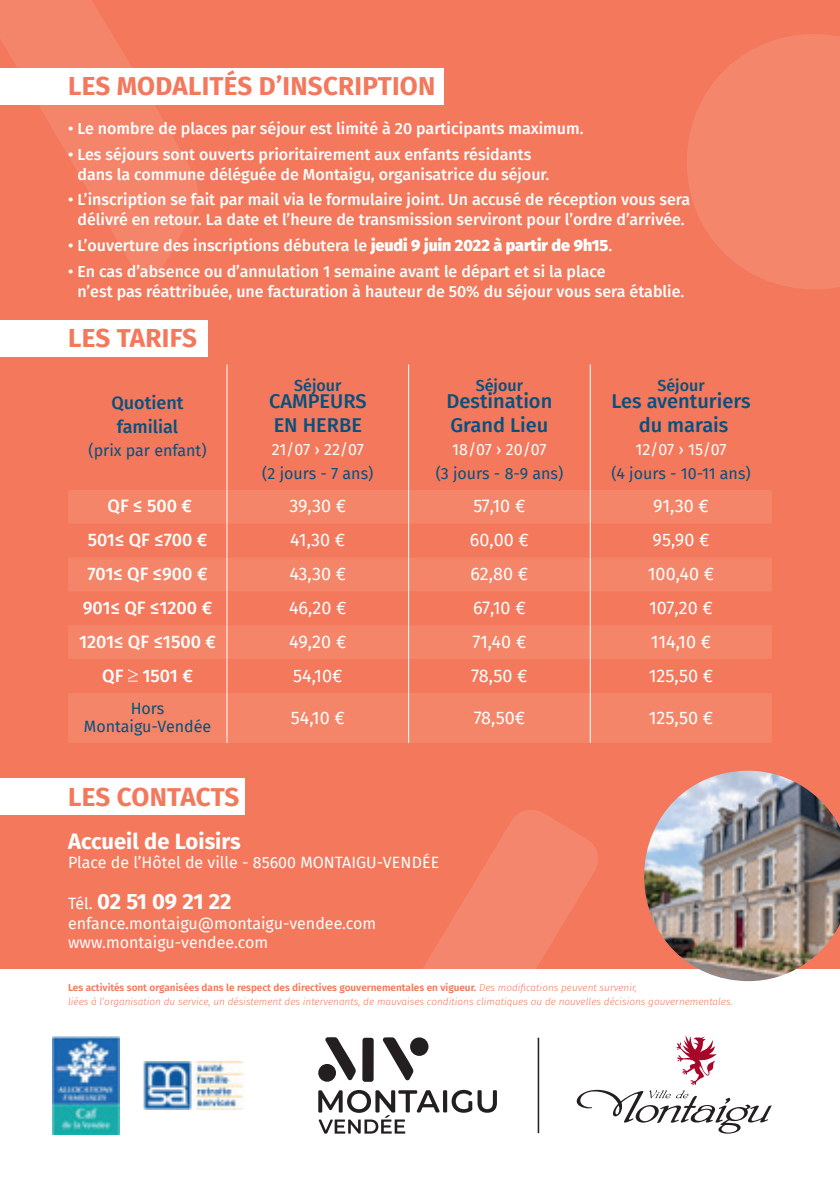
<style>
.page{position:relative;width:840px;height:1191px;background:#fff}
.page>*{position:absolute;margin:0;border:0;box-sizing:border-box;transform-origin:0 0}
.t1{font:700 26px "Fira Sans";letter-spacing:.01em;color:#f3785c}
.t2{font:700 22px "Fira Sans";color:#fff}
.t3{font:500 20px/23.4px "Fira Sans";color:#05517e}
.t4{font:18px "Fira Sans";color:#fff}
.t5{font:500 18px "Fira Sans";color:#fff}
.t6{font:500 18px/23.4px "Fira Sans";color:#05517e;text-align:center}
.t7{font:500 16px/20px "Fira Sans";color:#fff}
.t8{font:16px/19.2px "Fira Sans";color:#fff}
.t9{font:16px/18px "Fira Sans";color:#05517e;text-align:center}
.t10{font:500 16px "Fira Sans";color:#05517e}
.t11{font:italic 300 10px/14px "Fira Sans";color:#f3785c}
.s1{font-weight:900}
.s2{font-weight:400;font-size:16px}
.s3{font-weight:600;font-style:normal}
</style>
<div class="page">
<div style="left:0;top:0;width:839px;height:968px;background:#f3785c"></div>
<svg style="left:423px;top:810px;width:175px;height:158px;fill:#f4866d"></svg>
<svg style="left:687px;top:34px;width:152px;height:255px"></svg>
<svg style="left:0;top:0;width:198px;height:273px"></svg>
<svg style="left:576px;top:1035px;width:195px;height:98px"></svg>
<svg style="left:318px;top:1090px;width:121px;height:43px"></svg>
<hr style="left:443px;top:1090px;width:4px;height:22px;background:#231f20">
<svg style="left:451px;top:1089px;width:45px;height:23px"></svg>
<div style="left:362px;top:1037px;width:11px;height:44px;background:#231f20;border-radius:3px"></div>
<svg style="left:325px;top:1037px;width:31px;height:43px"></svg>
<svg style="left:382px;top:1037px;width:31px;height:43px"></svg>
<div style="left:318px;top:1063px;width:18px;height:18px;background:#231f20;border-radius:50%"></div>
<div style="left:410px;top:1037px;width:18px;height:19px;background:#231f20;border-radius:50%"></div>
<hr style="left:537px;top:1037px;width:2px;height:96px;background:#231f20">
<img style="left:53px;top:1036px;width:67px;height:98px">
<img style="left:142px;top:1061px;width:103px;height:48px">
<svg style="left:68px;top:490px;width:703px;height:253px;fill:#f58568"></svg>
<hr style="left:226px;top:364px;width:1px;height:126px;background:#fff">
<hr style="left:408px;top:364px;width:1px;height:126px;background:#fff">
<hr style="left:589px;top:364px;width:1px;height:126px;background:#fff">
<hr style="left:226px;top:490px;width:1px;height:34px;background:#fff">
<hr style="left:408px;top:490px;width:1px;height:34px;background:#fff">
<hr style="left:589px;top:490px;width:1px;height:34px;background:#fff">
<hr style="left:226px;top:524px;width:1px;height:33px;background:#fff">
<hr style="left:408px;top:524px;width:1px;height:33px;background:#fff">
<hr style="left:589px;top:524px;width:1px;height:33px;background:#fff">
<hr style="left:226px;top:557px;width:1px;height:34px;background:#fff">
<hr style="left:408px;top:557px;width:1px;height:34px;background:#fff">
<hr style="left:589px;top:557px;width:1px;height:34px;background:#fff">
<hr style="left:226px;top:591px;width:1px;height:34px;background:#fff">
<hr style="left:408px;top:591px;width:1px;height:34px;background:#fff">
<hr style="left:589px;top:591px;width:1px;height:34px;background:#fff">
<hr style="left:226px;top:625px;width:1px;height:34px;background:#fff">
<hr style="left:408px;top:625px;width:1px;height:34px;background:#fff">
<hr style="left:589px;top:625px;width:1px;height:34px;background:#fff">
<hr style="left:226px;top:659px;width:1px;height:34px;background:#fff">
<hr style="left:408px;top:659px;width:1px;height:34px;background:#fff">
<hr style="left:589px;top:659px;width:1px;height:34px;background:#fff">
<hr style="left:226px;top:693px;width:1px;height:50px;background:#fff">
<hr style="left:408px;top:693px;width:1px;height:50px;background:#fff">
<hr style="left:589px;top:693px;width:1px;height:50px;background:#fff">
<svg style="left:128px;top:669px;width:10px;height:12px"></svg>
<div style="left:0;top:68px;width:443px;height:37px;background:#fff"></div>
<div style="left:0;top:319px;width:207px;height:37px;background:#fff"></div>
<div style="left:0;top:778px;width:245px;height:37px;background:#fff"></div>
<img style="left:642px;top:770px;width:197px;height:211px">
<h1 class="t1" style="left:68px;top:64px;width:368px">LES MODALITÉS D’INSCRIPTION</h1>
<p class="t7" style="left:68px;top:118px;width:516px">• Le nombre de places par séjour est limité à 20 participants maximum.</p>
<p class="t7" style="left:77px;top:143px;width:473px;text-indent:-9px">• Les séjours sont ouverts prioritairement aux enfants résidants dans la commune déléguée de Montaigu, organisatrice du séjour.</p>
<p class="t7" style="left:68px;top:189px;width:623px;text-align:center">• L’inscription se fait par mail via le formulaire joint. Un accusé de réception vous sera délivré en retour. La date et l’heure de transmission serviront pour l’ordre d’arrivée.</p>
<p class="t7" style="left:68px;top:235px;width:545px">• L’ouverture des inscriptions débutera le <span class="s1">jeudi 9 juin 2022 à partir de 9h15</span>.</p>
<p class="t7" style="left:77px;top:260px;width:608px;text-indent:-9px">• En cas d’absence ou d’annulation 1 semaine avant le départ et si la place<br>n’est pas réattribuée, une facturation à hauteur de 50% du séjour vous sera établie.</p>
<h1 class="t1" style="left:68px;top:316px;width:130px">LES TARIFS</h1>
<p class="t6" style="left:111px;top:390px;width:74px">Quotient familial</p>
<p class="t9" style="left:88px;top:441px;width:119px">(prix par enfant)</p>
<p class="t10" style="left:294px;top:372px;width:49px">Séjour</p>
<p class="t3" style="left:269px;top:389px;width:99px">CAMPEURS<br>EN HERBE</p>
<p class="t8" style="left:272px;top:439px;width:93px">21/07 › 22/07</p>
<p class="t9" style="left:262px;top:463px;width:112px">(2 jours - 7 ans)</p>
<p class="t10" style="left:475px;top:372px;width:49px">Séjour</p>
<p class="t3" style="left:446px;top:389px;width:107px">Destination<br>Grand Lieu</p>
<p class="t8" style="left:452px;top:439px;width:96px">18/07 › 20/07</p>
<p class="t9" style="left:435px;top:463px;width:129px">(3 jours - 8-9 ans)</p>
<p class="t10" style="left:657px;top:372px;width:49px">Séjour</p>
<p class="t3" style="left:611px;top:389px;width:140px;text-align:center">Les aventuriers du marais</p>
<p class="t8" style="left:635px;top:439px;width:93px">12/07 › 15/07</p>
<p class="t9" style="left:611px;top:463px;width:141px">(4 jours - 10-11 ans)</p>
<p class="t5" style="left:107px;top:491px;width:86px">QF ≤ 500 €</p>
<p class="t4" style="left:289px;top:492px;width:58px">39,30 €</p>
<p class="t4" style="left:473px;top:492px;width:54px">57,10 €</p>
<p class="t4" style="left:653px;top:492px;width:57px">91,30 €</p>
<p class="t5" style="left:88px;top:525px;width:121px">501≤ QF ≤700 €</p>
<p class="t4" style="left:290px;top:526px;width:56px">41,30 €</p>
<p class="t4" style="left:469px;top:526px;width:60px">60,00 €</p>
<p class="t4" style="left:652px;top:526px;width:58px">95,90 €</p>
<p class="t5" style="left:87px;top:559px;width:122px">701≤ QF ≤900 €</p>
<p class="t4" style="left:289px;top:560px;width:58px">43,30 €</p>
<p class="t4" style="left:470px;top:560px;width:59px">62,80 €</p>
<p class="t4" style="left:647px;top:560px;width:68px">100,40 €</p>
<p class="t5" style="left:83px;top:593px;width:131px">901≤ QF ≤1200 €</p>
<p class="t4" style="left:289px;top:594px;width:59px">46,20 €</p>
<p class="t4" style="left:473px;top:594px;width:54px">67,10 €</p>
<p class="t4" style="left:648px;top:594px;width:65px">107,20 €</p>
<p class="t5" style="left:79px;top:627px;width:138px">1201≤ QF ≤1500 €</p>
<p class="t4" style="left:289px;top:628px;width:59px">49,20 €</p>
<p class="t4" style="left:472px;top:628px;width:55px">71,40 €</p>
<p class="t4" style="left:650px;top:628px;width:62px">114,10 €</p>
<p class="t5" style="left:102px;top:661px;width:92px">QF 1501 €</p>
<p class="t4" style="left:293px;top:661px;width:51px">54,10€</p>
<p class="t4" style="left:471px;top:661px;width:58px">78,50 €</p>
<p class="t4" style="left:648px;top:661px;width:66px">125,50 €</p>
<p class="t9" style="left:84px;top:698px;width:129px">Hors<br>Montaigu-Vendée</p>
<p class="t4" style="left:290px;top:703px;width:56px">54,10 €</p>
<p class="t4" style="left:473px;top:703px;width:53px">78,50€</p>
<p class="t4" style="left:648px;top:703px;width:66px">125,50 €</p>
<h1 class="t1" style="left:68px;top:774px;width:172px">LES CONTACTS</h1>
<h2 class="t2" style="left:68px;top:823px;width:174px">Accueil de Loisirs</h2>
<p class="t8" style="left:68px;top:852px;width:372px">Place de l’Hôtel de ville - 85600 MONTAIGU-VENDÉE</p>
<h2 class="t2" style="left:68px;top:883px;width:165px"><span class="s2">Tél.</span> 02 51 09 21 22</h2>
<p class="t8" style="left:68px;top:913px;width:309px">enfance.montaigu@montaigu-vendee.com www.montaigu-vendee.com</p>
<p class="t11" style="left:68px;top:980px;width:665px"><span class="s3">Les activités sont organisées dans le respect des directives gouvernementales en vigueur.</span> Des modifications peuvent survenir,<br>liées à l’organisation du service, un désistement des intervenants, de mauvaises conditions climatiques ou de nouvelles décisions gouvernementales.</p>
</div>
